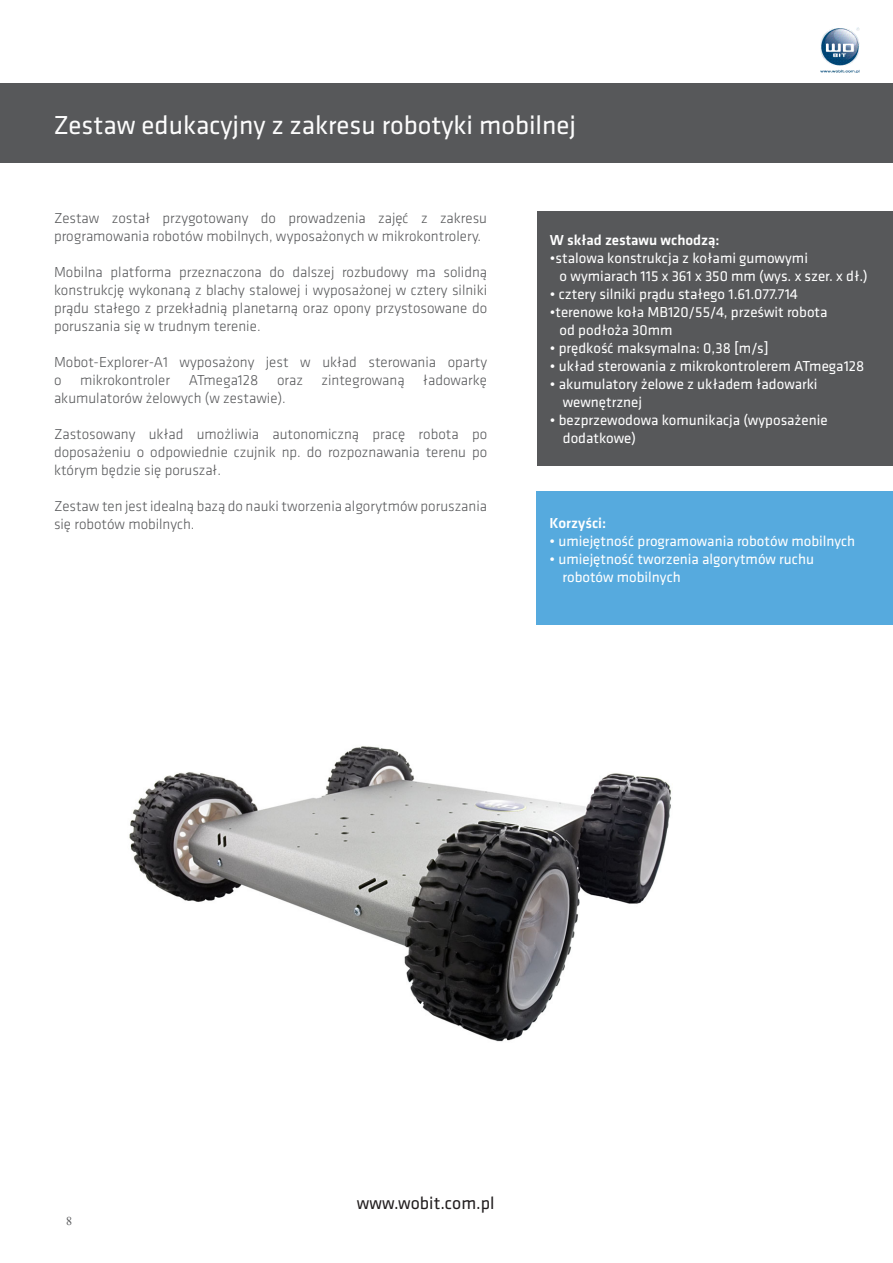
<style>
.page{position:relative;width:893px;height:1263px;background:#fff}
.page>*{position:absolute;margin:0;border:0;box-sizing:border-box;transform-origin:0 0}
.t1{font:27px "Klavika Regular OTF";color:#fcfcfc}
.t2{font:18px "Klavika Regular OTF";color:#231f20}
.tresc{font:15px/18px "Klavika Light OTF";color:#57585a;text-align:justify}
.cechy{font:15px/18px "Klavika Regular OTF";color:#fff}
.cechy-2{font:15px "Klavika Medium OTF";color:#fff}
</style>
<div class="page">
<div style="left:0;top:83px;width:893px;height:80px;background:#57585a"></div>
<img style="left:821px;top:28px;width:38px;height:44px">
<div style="left:537px;top:211px;width:356px;height:254px;background:#57585a"></div>
<img style="left:129px;top:746px;width:543px;height:296px">
<div style="left:537px;top:491px;width:356px;height:134px;background:#56aade"></div>
<p class="t1" style="left:54px;top:107px;width:524px">Zestaw edukacyjny z zakresu robotyki mobilnej</p>
<p class="tresc" style="left:54px;top:208px;width:435px">Zestaw został przygotowany do prowadzenia zajęć z zakresu programowania robotów mobilnych, wyposażonych w mikrokontrolery.</p>
<p class="tresc" style="left:54px;top:262px;width:435px">Mobilna platforma przeznaczona do dalszej rozbudowy ma solidną konstrukcję wykonaną z blachy stalowej i wyposażonej w cztery silniki prądu stałego z przekładnią planetarną oraz opony przystosowane do poruszania się w trudnym terenie.</p>
<p class="tresc" style="left:54px;top:352px;width:435px">Mobot-Explorer-A1 wyposażony jest w układ sterowania oparty o mikrokontroler ATmega128 oraz zintegrowaną ładowarkę akumulatorów żelowych (w zestawie).</p>
<p class="tresc" style="left:54px;top:424px;width:435px">Zastosowany układ umożliwia autonomiczną pracę robota po doposażeniu o odpowiednie czujnik np. do rozpoznawania terenu po którym będzie się poruszał.</p>
<p class="tresc" style="left:54px;top:496px;width:435px">Zestaw ten jest idealną bazą do nauki tworzenia algorytmów poruszania się robotów mobilnych.</p>
<p class="cechy-2" style="left:550px;top:229px;width:171px">W skład zestawu wchodzą:</p>
<p class="cechy" style="left:560px;top:248px;width:309px;text-indent:-10px">•stalowa konstrukcja z kołami gumowymi<br>o wymiarach 115 x 361 x 350 mm (wys. x szer. x dł.)</p>
<p class="cechy" style="left:550px;top:284px;width:249px">• cztery silniki prądu stałego 1.61.077.714</p>
<p class="cechy" style="left:560px;top:302px;width:269px;text-indent:-10px">•terenowe koła MB120/55/4, prześwit robota od podłoża 30mm</p>
<p class="cechy" style="left:550px;top:338px;width:220px">• prędkość maksymalna: 0,38 [m/s]</p>
<p class="cechy" style="left:550px;top:356px;width:316px">• układ sterowania z mikrokontrolerem ATmega128</p>
<p class="cechy" style="left:550px;top:374px;width:269px">• akumulatory żelowe z układem ładowarki</p>
<p class="cechy" style="left:563px;top:392px;width:81px">wewnętrznej</p>
<p class="cechy" style="left:550px;top:410px;width:279px">• bezprzewodowa komunikacja (wyposażenie</p>
<p class="cechy" style="left:563px;top:428px;width:75px">dodatkowe)</p>
<p class="cechy-2" style="left:550px;top:513px;width:58px">Korzyści:</p>
<p class="cechy" style="left:550px;top:531px;width:307px">• umiejętność programowania robotów mobilnych</p>
<p class="cechy" style="left:550px;top:549px;width:266px">• umiejętność tworzenia algorytmów ruchu</p>
<p class="cechy" style="left:562px;top:567px;width:120px">robotów mobilnych</p>
<p class="t2" style="left:357px;top:1191px;width:139px">www.wobit.com.pl</p>
</div>
